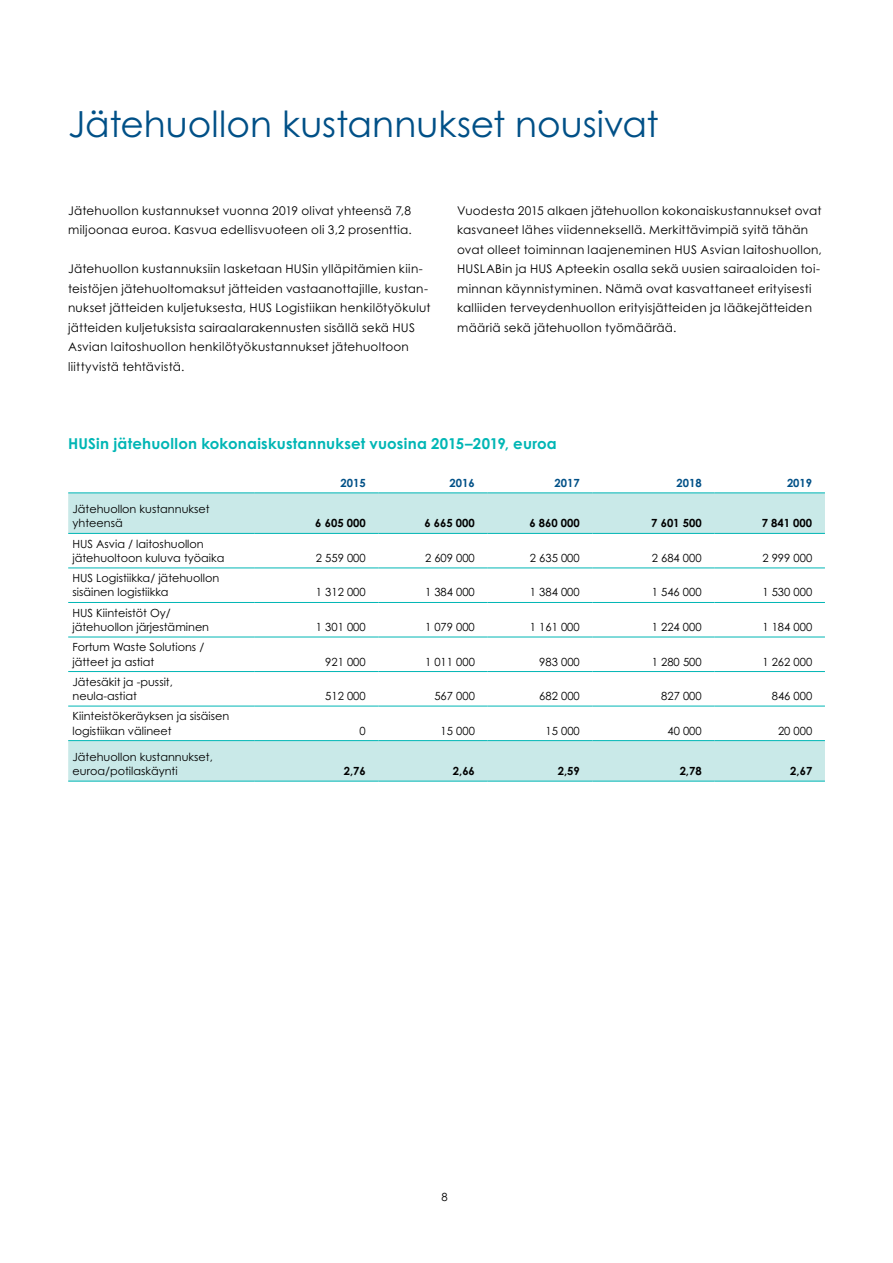
<style>
.page{position:relative;width:893px;height:1263px;background:#fff}
.page>*{position:absolute;margin:0;border:0;box-sizing:border-box;transform-origin:0 0}
.t1{font:36px "Century Gothic Pro";color:#005087}
.t2{font:700 15px "Century Gothic Pro";letter-spacing:.015em;color:#00b6b5}
.t3{font:12px/19.5px "Century Gothic Pro";letter-spacing:.025em;color:#000}
.t4{font:11.25px/14.2px "Century Gothic Pro";color:#000}
.t5{font:700 11.25px "Century Gothic Pro";color:#000}
.t6{font:700 11.25px "Century Gothic Pro";color:#005087}
</style>
<div class="page">
<svg style="left:68px;top:493px;width:757px;height:288px"></svg>
<hr style="left:68px;top:567px;width:187px;height:1px;background:#00b6b5">
<hr style="left:255px;top:567px;width:123px;height:1px;background:#00b6b5">
<hr style="left:378px;top:567px;width:110px;height:1px;background:#00b6b5">
<hr style="left:488px;top:567px;width:104px;height:1px;background:#00b6b5">
<hr style="left:592px;top:567px;width:122px;height:1px;background:#00b6b5">
<hr style="left:714px;top:567px;width:111px;height:1px;background:#00b6b5">
<hr style="left:68px;top:602px;width:187px;height:1px;background:#00b6b5">
<hr style="left:255px;top:602px;width:123px;height:1px;background:#00b6b5">
<hr style="left:378px;top:602px;width:110px;height:1px;background:#00b6b5">
<hr style="left:488px;top:602px;width:104px;height:1px;background:#00b6b5">
<hr style="left:714px;top:602px;width:111px;height:1px;background:#00b6b5">
<hr style="left:68px;top:637px;width:187px;height:1px;background:#00b6b5">
<hr style="left:255px;top:637px;width:123px;height:1px;background:#00b6b5">
<hr style="left:378px;top:637px;width:110px;height:1px;background:#00b6b5">
<hr style="left:488px;top:637px;width:104px;height:1px;background:#00b6b5">
<hr style="left:714px;top:637px;width:111px;height:1px;background:#00b6b5">
<hr style="left:68px;top:671px;width:187px;height:1px;background:#00b6b5">
<hr style="left:255px;top:671px;width:123px;height:1px;background:#00b6b5">
<hr style="left:378px;top:671px;width:110px;height:1px;background:#00b6b5">
<hr style="left:488px;top:671px;width:104px;height:1px;background:#00b6b5">
<hr style="left:714px;top:671px;width:111px;height:1px;background:#00b6b5">
<hr style="left:68px;top:706px;width:187px;height:1px;background:#00b6b5">
<hr style="left:255px;top:706px;width:123px;height:1px;background:#00b6b5">
<hr style="left:378px;top:706px;width:110px;height:1px;background:#00b6b5">
<hr style="left:488px;top:706px;width:104px;height:1px;background:#00b6b5">
<hr style="left:714px;top:706px;width:111px;height:1px;background:#00b6b5">
<hr style="left:592px;top:602px;width:122px;height:1px;background:#00b6b5">
<hr style="left:592px;top:637px;width:122px;height:1px;background:#00b6b5">
<hr style="left:592px;top:671px;width:122px;height:1px;background:#00b6b5">
<hr style="left:592px;top:706px;width:122px;height:1px;background:#00b6b5">
<hr style="left:68px;top:492px;width:187px;height:1px;background:#00b6b5">
<hr style="left:255px;top:492px;width:123px;height:1px;background:#00b6b5">
<hr style="left:378px;top:492px;width:110px;height:1px;background:#00b6b5">
<hr style="left:488px;top:492px;width:104px;height:1px;background:#00b6b5">
<hr style="left:592px;top:492px;width:122px;height:1px;background:#00b6b5">
<hr style="left:714px;top:492px;width:111px;height:1px;background:#00b6b5">
<hr style="left:68px;top:533px;width:187px;height:1px;background:#00b6b5">
<hr style="left:255px;top:533px;width:123px;height:1px;background:#00b6b5">
<hr style="left:378px;top:533px;width:110px;height:1px;background:#00b6b5">
<hr style="left:488px;top:533px;width:104px;height:1px;background:#00b6b5">
<hr style="left:592px;top:533px;width:122px;height:1px;background:#00b6b5">
<hr style="left:714px;top:533px;width:111px;height:1px;background:#00b6b5">
<hr style="left:68px;top:740px;width:187px;height:1px;background:#00b6b5">
<hr style="left:255px;top:740px;width:123px;height:1px;background:#00b6b5">
<hr style="left:378px;top:740px;width:110px;height:1px;background:#00b6b5">
<hr style="left:488px;top:740px;width:104px;height:1px;background:#00b6b5">
<hr style="left:592px;top:740px;width:122px;height:1px;background:#00b6b5">
<hr style="left:714px;top:740px;width:111px;height:1px;background:#00b6b5">
<hr style="left:68px;top:781px;width:187px;height:1px;background:#00b6b5">
<hr style="left:255px;top:781px;width:123px;height:1px;background:#00b6b5">
<hr style="left:378px;top:781px;width:110px;height:1px;background:#00b6b5">
<hr style="left:488px;top:781px;width:104px;height:1px;background:#00b6b5">
<hr style="left:592px;top:781px;width:122px;height:1px;background:#00b6b5">
<hr style="left:714px;top:781px;width:111px;height:1px;background:#00b6b5">
<h1 class="t1" style="left:68px;top:102px;width:592px">Jätehuollon kustannukset nousivat</h1>
<p class="t3" style="left:68px;top:200px;width:345px">Jätehuollon kustannukset vuonna 2019 olivat yhteensä 7,8 miljoonaa euroa. Kasvua edellisvuoteen oli 3,2 prosenttia.</p>
<p class="t3" style="left:68px;top:259px;width:364px">Jätehuollon kustannuksiin lasketaan HUSin ylläpitämien kiin&shy;teistöjen jätehuoltomaksut jätteiden vastaanottajille, kustan&shy;nukset jätteiden kuljetuksesta, HUS Logistiikan henkilötyökulut jätteiden kuljetuksista sairaalarakennusten sisällä sekä HUS Asvian laitoshuollon henkilötyökustannukset jätehuoltoon liittyvistä tehtävistä.</p>
<p class="t3" style="left:457px;top:200px;width:366px">Vuodesta 2015 alkaen jätehuollon kokonaiskustannukset ovat kasvaneet lähes viidenneksellä. Merkittävimpiä syitä tähän ovat olleet toiminnan laajeneminen HUS Asvian laitoshuollon, HUSLABin ja HUS Apteekin osalla sekä uusien sairaaloiden toi&shy;minnan käynnistyminen. Nämä ovat kasvattaneet erityisesti kalliiden terveydenhuollon erityisjätteiden ja lääkejätteiden määriä sekä jätehuollon työmäärää.</p>
<p class="t2" style="left:68px;top:434px;width:490px">HUSin jätehuollon kokonaiskustannukset vuosina 2015–2019, euroa</p>
<p class="t6" style="left:340px;top:476px;width:27px">2015</p>
<p class="t6" style="left:450px;top:476px;width:27px">2016</p>
<p class="t6" style="left:554px;top:476px;width:27px">2017</p>
<p class="t6" style="left:676px;top:476px;width:27px">2018</p>
<p class="t6" style="left:787px;top:476px;width:27px">2019</p>
<p class="t4" style="left:72px;top:502px;width:139px">Jätehuollon kustannukset yhteensä</p>
<p class="t5" style="left:315px;top:516px;width:52px">6 605 000</p>
<p class="t5" style="left:424px;top:516px;width:52px">6 665 000</p>
<p class="t5" style="left:529px;top:516px;width:52px">6 860 000</p>
<p class="t5" style="left:651px;top:516px;width:52px">7 601 500</p>
<p class="t5" style="left:762px;top:516px;width:52px">7 841 000</p>
<p class="t4" style="left:72px;top:536px;width:154px">HUS Asvia / laitoshuollon jätehuoltoon kuluva työaika</p>
<p class="t4" style="left:72px;top:571px;width:148px">HUS Logistiikka/ jätehuollon sisäinen logistiikka</p>
<p class="t4" style="left:73px;top:605px;width:138px">HUS Kiinteistöt Oy/ jätehuollon järjestäminen</p>
<p class="t4" style="left:73px;top:640px;width:133px">Fortum Waste Solutions / jätteet ja astiat</p>
<p class="t4" style="left:73px;top:674px;width:102px">Jätesäkit ja -pussit, neula-astiat</p>
<p class="t4" style="left:73px;top:709px;width:158px">Kiinteistökeräyksen ja sisäisen logistiikan välineet</p>
<p class="t4" style="left:73px;top:750px;width:142px">Jätehuollon kustannukset, euroa/potilaskäynti</p>
<p class="t4" style="left:316px;top:551px;width:51px">2 559 000</p>
<p class="t4" style="left:425px;top:551px;width:51px">2 609 000</p>
<p class="t4" style="left:530px;top:551px;width:51px">2 635 000</p>
<p class="t4" style="left:652px;top:551px;width:51px">2 684 000</p>
<p class="t4" style="left:762px;top:551px;width:51px">2 999 000</p>
<p class="t4" style="left:316px;top:585px;width:51px">1 312 000</p>
<p class="t4" style="left:425px;top:585px;width:51px">1 384 000</p>
<p class="t4" style="left:530px;top:585px;width:51px">1 384 000</p>
<p class="t4" style="left:652px;top:585px;width:51px">1 546 000</p>
<p class="t4" style="left:762px;top:585px;width:51px">1 530 000</p>
<p class="t4" style="left:316px;top:620px;width:51px">1 301 000</p>
<p class="t4" style="left:425px;top:620px;width:51px">1 079 000</p>
<p class="t4" style="left:530px;top:620px;width:51px">1 161 000</p>
<p class="t4" style="left:652px;top:620px;width:51px">1 224 000</p>
<p class="t4" style="left:762px;top:620px;width:51px">1 184 000</p>
<p class="t4" style="left:325px;top:654px;width:42px">921 000</p>
<p class="t4" style="left:425px;top:654px;width:51px">1 011 000</p>
<p class="t4" style="left:539px;top:654px;width:42px">983 000</p>
<p class="t4" style="left:652px;top:654px;width:51px">1 280 500</p>
<p class="t4" style="left:762px;top:654px;width:51px">1 262 000</p>
<p class="t4" style="left:325px;top:689px;width:42px">512 000</p>
<p class="t4" style="left:434px;top:689px;width:42px">567 000</p>
<p class="t4" style="left:539px;top:689px;width:42px">682 000</p>
<p class="t4" style="left:661px;top:689px;width:42px">827 000</p>
<p class="t4" style="left:772px;top:689px;width:42px">846 000</p>
<p class="t4" style="left:360px;top:723px;width:8px">0</p>
<p class="t4" style="left:441px;top:723px;width:36px">15 000</p>
<p class="t4" style="left:545px;top:723px;width:36px">15 000</p>
<p class="t4" style="left:667px;top:723px;width:36px">40 000</p>
<p class="t4" style="left:778px;top:723px;width:36px">20 000</p>
<p class="t5" style="left:344px;top:764px;width:24px">2,76</p>
<p class="t5" style="left:453px;top:764px;width:24px">2,66</p>
<p class="t5" style="left:558px;top:764px;width:24px">2,59</p>
<p class="t5" style="left:680px;top:764px;width:24px">2,78</p>
<p class="t5" style="left:790px;top:764px;width:24px">2,67</p>
<p class="t4" style="left:442px;top:1189px;width:8px">8</p>
</div>
